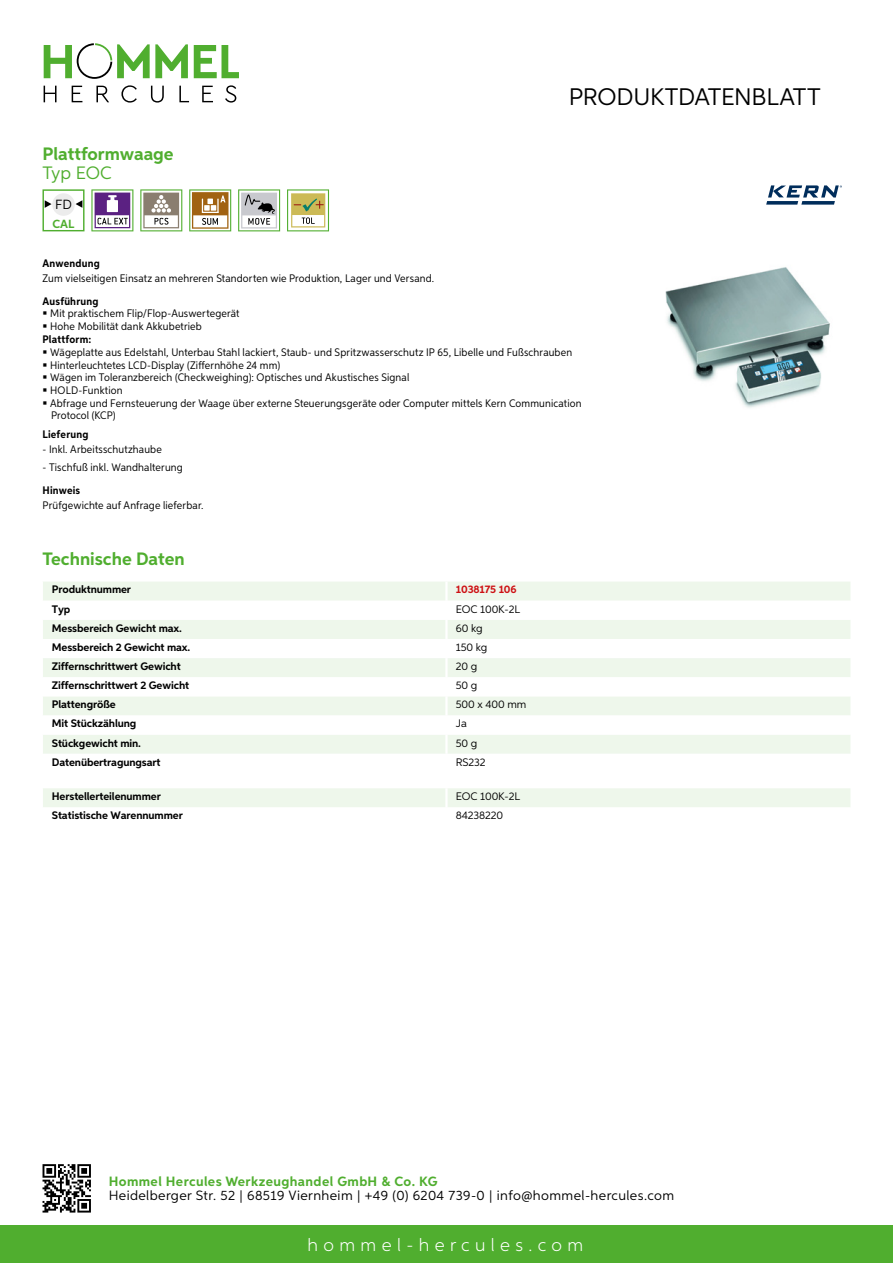
<style>
.page{position:relative;width:893px;height:1263px;background:#fff}
.page>*{position:absolute;margin:0;border:0;box-sizing:border-box;transform-origin:0 0}
.t1{font:24px "Aspira";letter-spacing:-.01em;color:#000}
.t2{font:700 18px "Aspira";color:#50ae2f}
.t3{font:300 18px "Aspira";letter-spacing:.3em;color:#fff}
.t4{font:18px "Aspira";color:#50ae2f}
.t5{font:13.5px "Aspira";letter-spacing:.03em;color:#000}
.t6{font:700 13.5px "Aspira";letter-spacing:.03em;color:#50ae2f}
.t7{font:13.35px "Aspira";color:#000}
.t8{font:700 11.85px "Aspira";color:#50ae2f}
.t9{font:10.95px/12.6px "Aspira Nar";letter-spacing:.015em;color:#000}
.t10{font:700 10.95px "Aspira";letter-spacing:-.01em;color:#000}
.t11{font:10.95px "Aspira";letter-spacing:-.01em;color:#000}
.t12{font:700 10.95px "Aspira Nar";letter-spacing:.02em;color:#000}
.t13{font:700 10.95px "Aspira";letter-spacing:-.01em;color:#cd1013}
</style>
<div class="page">
<div style="left:0;top:1226px;width:893px;height:37px;background:#50ae2f"></div>
<svg style="left:43px;top:1164px;width:48px;height:48px"></svg>
<svg style="left:194px;top:45px;width:45px;height:33px"></svg>
<svg style="left:44px;top:43px;width:144px;height:36px"></svg>
<svg style="left:44px;top:86px;width:13px;height:16px"></svg>
<svg style="left:72px;top:86px;width:10px;height:16px"></svg>
<svg style="left:96px;top:86px;width:13px;height:16px"></svg>
<svg style="left:121px;top:85px;width:16px;height:18px"></svg>
<svg style="left:151px;top:86px;width:13px;height:17px"></svg>
<svg style="left:179px;top:86px;width:10px;height:16px"></svg>
<svg style="left:202px;top:86px;width:11px;height:16px"></svg>
<svg style="left:225px;top:85px;width:11px;height:18px"></svg>
<div style="left:43px;top:582px;width:807px;height:19px;background:#eef7eb"></div>
<svg style="left:43px;top:620px;width:807px;height:134px;fill:#eef7eb"></svg>
<hr style="left:445px;top:581px;width:3px;height:20px;background:#fff">
<hr style="left:445px;top:620px;width:3px;height:19px;background:#fff">
<hr style="left:445px;top:639px;width:3px;height:19px;background:#fff">
<hr style="left:445px;top:658px;width:3px;height:19px;background:#fff">
<hr style="left:445px;top:677px;width:3px;height:19px;background:#fff">
<hr style="left:445px;top:696px;width:3px;height:19px;background:#fff">
<hr style="left:445px;top:715px;width:3px;height:20px;background:#fff">
<hr style="left:445px;top:735px;width:3px;height:19px;background:#fff">
<div style="left:43px;top:788px;width:807px;height:19px;background:#eef7eb"></div>
<div style="left:43px;top:189px;width:42px;height:42px;border:1px solid #50ae2f"></div>
<div style="left:52px;top:193px;width:23px;height:23px;background:#ececec;border-radius:50%"></div>
<svg style="left:76px;top:200px;width:6px;height:8px"></svg>
<svg style="left:45px;top:200px;width:7px;height:8px"></svg>
<svg style="left:91px;top:189px;width:42px;height:42px"></svg>
<svg style="left:140px;top:189px;width:42px;height:42px"></svg>
<svg style="left:189px;top:189px;width:42px;height:42px"></svg>
<svg style="left:238px;top:189px;width:42px;height:42px"></svg>
<svg style="left:287px;top:189px;width:42px;height:42px"></svg>
<img style="left:665px;top:267px;width:165px;height:141px">
<svg style="left:766px;top:185px;width:76px;height:20px"></svg>
<h2 class="t2" style="left:43px;top:142px;width:133px">Plattformwaage</h2>
<h2 class="t4" style="left:43px;top:162px;width:71px">Typ EOC</h2>
<p class="t7" style="left:55px;top:196px;width:18px">FD</p>
<p class="t8" style="left:53px;top:216px;width:23px">CAL</p>
<h1 class="t1" style="left:569px;top:82px;width:253px">Produktdatenblatt</h1>
<p class="t12" style="left:43px;top:257px;width:59px">Anwendung</p>
<p class="t9" style="left:43px;top:272px;width:393px">Zum vielseitigen Einsatz an mehreren Standorten wie Produktion, Lager und Versand.</p>
<p class="t12" style="left:43px;top:294px;width:58px">Ausführung</p>
<p class="t9" style="left:50px;top:307px;width:191px">Mit praktischem Flip/Flop-Auswertegerät<br>Hohe Mobilität dank Akkubetrieb</p>
<p class="t12" style="left:43px;top:332px;width:50px">Plattform:</p>
<p class="t9" style="left:50px;top:345px;width:533px">Wägeplatte aus Edelstahl, Unterbau Stahl lackiert, Staub- und Spritzwasserschutz IP 65, Libelle und Fußschrauben Hinterleuchtetes LCD-Display (Ziffernhöhe 24 mm)<br>Wägen im Toleranzbereich (Checkweighing): Optisches und Akustisches Signal<br>HOLD-Funktion<br>Abfrage und Fernsteuerung der Waage über externe Steuerungsgeräte oder Computer mittels Kern Communication Protocol (KCP)</p>
<p class="t12" style="left:43px;top:427px;width:47px">Lieferung</p>
<p class="t9" style="left:43px;top:443px;width:121px">- Inkl. Arbeitsschutzhaube</p>
<p class="t9" style="left:43px;top:460px;width:142px">- Tischfuß inkl. Wandhalterung</p>
<p class="t12" style="left:43px;top:483px;width:39px">Hinweis</p>
<p class="t9" style="left:43px;top:499px;width:162px">Prüfgewichte auf Anfrage lieferbar.</p>
<h2 class="t2" style="left:43px;top:547px;width:144px">Technische Daten</h2>
<p class="t10" style="left:52px;top:583px;width:81px">Produktnummer</p>
<p class="t13" style="left:456px;top:583px;width:62px">1038175 106</p>
<p class="t10" style="left:52px;top:602px;width:20px">Typ</p>
<p class="t11" style="left:456px;top:602px;width:64px">EOC 100K-2L</p>
<p class="t10" style="left:52px;top:621px;width:132px">Messbereich Gewicht max.</p>
<p class="t11" style="left:456px;top:621px;width:28px">60 kg</p>
<p class="t10" style="left:52px;top:640px;width:140px">Messbereich 2 Gewicht max.</p>
<p class="t11" style="left:456px;top:640px;width:33px">150 kg</p>
<p class="t10" style="left:52px;top:659px;width:130px">Ziffernschrittwert Gewicht</p>
<p class="t11" style="left:456px;top:660px;width:23px">20 g</p>
<p class="t10" style="left:52px;top:679px;width:139px">Ziffernschrittwert 2 Gewicht</p>
<p class="t11" style="left:456px;top:679px;width:23px">50 g</p>
<p class="t10" style="left:52px;top:698px;width:65px">Plattengröße</p>
<p class="t11" style="left:456px;top:698px;width:72px">500 x 400 mm</p>
<p class="t10" style="left:52px;top:717px;width:86px">Mit Stückzählung</p>
<p class="t11" style="left:456px;top:717px;width:13px">Ja</p>
<p class="t10" style="left:52px;top:736px;width:91px">Stückgewicht min.</p>
<p class="t11" style="left:456px;top:736px;width:23px">50 g</p>
<p class="t10" style="left:52px;top:755px;width:110px">Datenübertragungsart</p>
<p class="t11" style="left:456px;top:755px;width:31px">RS232</p>
<p class="t10" style="left:52px;top:790px;width:111px">Herstellerteilenummer</p>
<p class="t11" style="left:456px;top:790px;width:64px">EOC 100K-2L</p>
<p class="t10" style="left:52px;top:809px;width:132px">Statistische Warennummer</p>
<p class="t11" style="left:456px;top:809px;width:49px">84238220</p>
<p class="t6" style="left:109px;top:1172px;width:330px">Hommel Hercules Werkzeughandel GmbH &amp; Co. KG</p>
<p class="t5" style="left:109px;top:1187px;width:567px">Heidelberger Str. 52 | 68519 Viernheim | +49 (0) 6204 739-0 | info@hommel-hercules.com</p>
<h2 class="t3" style="left:307px;top:1234px;width:277px">hommel-hercules.com</h2>
</div>
